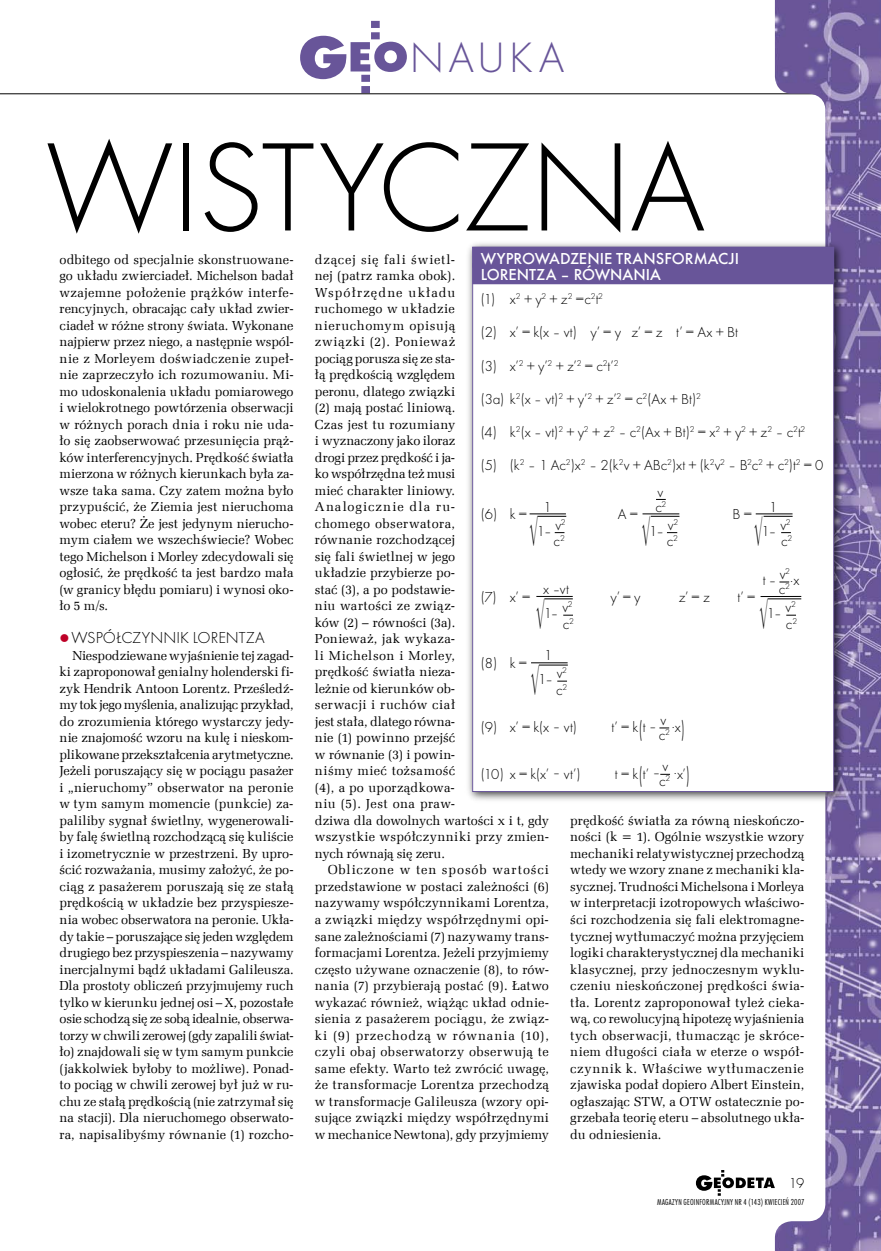
<style>
.page{position:relative;width:881px;height:1251px;background:#fff}
.page>*{position:absolute;margin:0;border:0;box-sizing:border-box;transform-origin:0 0}
.t1{font:130.5px "Futura TEE Ligh";letter-spacing:-.025em;color:#000}
.pagina_gora{font:44.1px "Futura TEE Ligh";letter-spacing:.09em;color:#685599}
.tytul11_11tinta{font:500 16.5px "Futura TEE";color:#fff}
.srodtytul{font:16.5px "Futura TEE Ligh";color:#000}
.noty{font:15px "Futura TEE Ligh";letter-spacing:.01em;color:#000}
.tekst_literacki_8_7_11{font:13.05px/16.5px "Zapf Ellipt EU";letter-spacing:.01em;color:#000;text-align:justify}
.t2{font:9px "Futura TEE Ligh Cond";letter-spacing:.025em;color:#000}
.s1{color:#be0027}
.s2{font-family:"Math With Greek";font-size:31.5px}
.s3{font-size:23.1px}
.s4{font-size:23.25px}
</style>
<div class="page">
<svg style="left:300px;top:21px;width:106px;height:72px"></svg>
<hr style="left:0;top:93px;width:833px;height:1px;background:#000">
<img style="left:774px;top:0;width:106px;height:1250px">
<svg style="left:695px;top:1170px;width:79px;height:25px"></svg>
<div style="left:464px;top:239px;width:381px;height:564px;background:#000;opacity:.75"></div>
<div style="left:472px;top:247px;width:361px;height:544px;background:#fff"></div>
<hr style="left:529px;top:513px;width:36px;height:1px;background:#000">
<hr style="left:642px;top:513px;width:37px;height:1px;background:#000">
<hr style="left:755px;top:513px;width:37px;height:1px;background:#000">
<svg style="left:537px;top:516px;width:29px;height:1px"></svg>
<svg style="left:650px;top:516px;width:29px;height:1px"></svg>
<svg style="left:763px;top:516px;width:29px;height:1px"></svg>
<hr style="left:536px;top:596px;width:36px;height:1px;background:#000">
<svg style="left:760px;top:595px;width:41px;height:2px"></svg>
<svg style="left:544px;top:598px;width:28px;height:1px"></svg>
<hr style="left:767px;top:598px;width:34px;height:1px;background:#000">
<hr style="left:531px;top:662px;width:36px;height:1px;background:#000">
<svg style="left:539px;top:664px;width:28px;height:1px"></svg>
<div style="left:472px;top:247px;width:361px;height:21px;background:#685599"></div>
<div style="left:472px;top:263px;width:361px;height:21px;background:#685599"></div>
<p class="pagina_gora" style="left:410px;top:32px;width:156px">NAUKA</p>
<h1 class="t1" style="left:46px;top:113px;width:661px">WISTYCZNA</h1>
<p class="tekst_literacki_8_7_11" style="left:60px;top:251px;width:235px">odbitego od specjalnie skonstruowane&shy;go układu zwierciadeł. Michelson badał wzajemne położenie prążków interfe&shy;rencyjnych, obracając cały układ zwier&shy;ciadeł w różne strony świata. Wykonane najpierw przez niego, a następnie wspól&shy;nie z Morleyem doświadczenie zupeł&shy;nie zaprzeczyło ich rozumowaniu. Mi&shy;mo udoskonalenia układu pomiarowego i wielokrotnego powtórzenia obserwacji w różnych porach dnia i roku nie uda&shy;ło się zaobserwować przesunięcia prąż&shy;ków interferencyjnych. Prędkość światła mierzona w różnych kierunkach była za&shy;wsze taka sama. Czy zatem można było przypuścić, że Ziemia jest nieruchoma wobec eteru? Że jest jedynym nierucho&shy;mym ciałem we wszechświecie? Wobec tego Michelson i Morley zdecydowali się ogłosić, że prędkość ta jest bardzo mała (w granicy błędu pomiaru) i wynosi oko&shy;ło 5 m/s.</p>
<p class="srodtytul" style="left:60px;top:628px;width:207px"><span class="s1">●</span>WSPÓŁCZYNNIK LORENTZA</p>
<p class="tekst_literacki_8_7_11" style="left:60px;top:647px;width:235px;text-indent:13px">Niespodziewane wyjaśnienie tej zagad&shy;ki zaproponował genialny holenderski fi&shy;zyk Hendrik Antoon Lorentz. Prześledź&shy;my tok jego myślenia, analizując przykład, do zrozumienia którego wystarczy jedy&shy;nie znajomość wzoru na kulę i nieskom&shy;plikowane przekształcenia arytmetyczne.<br>Jeżeli poruszający się w pociągu pasażer i „nieruchomy” obserwator na peronie w tym samym momencie (punkcie) za&shy;paliliby sygnał świetlny, wygenerowali&shy;by falę świetlną rozchodzącą się kuliście i izometrycznie w przestrzeni. By upro&shy;ścić rozważania, musimy założyć, że po&shy;ciąg z pasażerem poruszają się ze stałą prędkością w układzie bez przyspiesze&shy;nia wobec obserwatora na peronie. Ukła&shy;dy takie – poruszające się jeden względem drugiego bez przyspieszenia – nazywamy inercjalnymi bądź układami Galileusza.<br>Dla prostoty obliczeń przyjmujemy ruch tylko w kierunku jednej osi – X, pozostałe osie schodzą się ze sobą idealnie, obserwa&shy;torzy w chwili zerowej (gdy zapalili świat&shy;ło) znajdowali się w tym samym punkcie (jakkolwiek byłoby to możliwe). Ponad&shy;to pociąg w chwili zerowej był już w ru&shy;chu ze stałą prędkością (nie zatrzymał się na stacji). Dla nieruchomego obserwato&shy;ra, napisalibyśmy równanie (1) rozcho-</p>
<p class="tytul11_11tinta" style="left:480px;top:248px;width:260px">WYPROWADZENIE TRANSFORMACJI</p>
<p class="tytul11_11tinta" style="left:480px;top:265px;width:182px">LORENTZA – RÓWNANIA</p>
<p class="tekst_literacki_8_7_11" style="left:315px;top:251px;width:235px;text-align:left">dzącej się fali świetl-<br>nej (patrz ramka obok).<br>Współrzędne układu<br>ruchomego w układzie<br>nieruchomym opisują<br>związki (2). Ponieważ<br>pociąg porusza się ze sta-<br>łą prędkością względem<br>peronu, dlatego związki<br>(2) mają postać liniową.<br>Czas jest tu rozumiany<br>i wyznaczony jako iloraz<br>drogi przez prędkość i ja-<br>ko współrzędna też musi<br>mieć charakter liniowy.<br>Analogicznie dla ru-<br>chomego obserwatora,<br>równanie rozchodzącej<br>się fali świetlnej w jego<br>układzie przybierze po-<br>stać (3), a po podstawie-<br>niu wartości ze związ-<br>ków (2) – równości (3a).<br>Ponieważ, jak wykaza-<br>li Michelson i Morley,<br>prędkość światła nieza-<br>leżnie od kierunków ob-<br>serwacji i ruchów ciał<br>jest stała, dlatego równa-<br>nie (1) powinno przejść<br>w równanie (3) i powin-<br>niśmy mieć tożsamość<br>(4), a po uporządkowa-<br>niu (5). Jest ona praw-<br>dziwa dla dowolnych wartości x i t, gdy wszystkie współczynniki przy zmien&shy;nych równają się zeru.</p>
<p class="tekst_literacki_8_7_11" style="left:315px;top:861px;width:235px;text-indent:13px">Obliczone w ten sposób wartości przedstawione w postaci zależności (6) nazywamy współczynnikami Lorentza, a związki między współrzędnymi opi&shy;sane zależnościami (7) nazywamy trans&shy;formacjami Lorentza. Jeżeli przyjmiemy często używane oznaczenie (8), to rów&shy;nania (7) przybierają postać (9). Łatwo wykazać również, wiążąc układ odnie&shy;sienia z pasażerem pociągu, że związ&shy;ki (9) przechodzą w równania (10), czyli obaj obserwatorzy obserwują te same efekty. Warto też zwrócić uwagę, że transformacje Lorentza przechodzą w transformacje Galileusza (wzory opi&shy;sujące związki między współrzędnymi w mechanice Newtona), gdy przyjmiemy</p>
<p class="noty" style="left:480px;top:291px;width:124px">(1) x<sup>2</sup> + y<sup>2</sup> + z<sup>2</sup> =c<sup>2</sup>t<sup>2</sup></p>
<p class="noty" style="left:480px;top:324px;width:259px">(2) x’ = k(x – vt) y’ = y z’ = z t’ = Ax + Bt</p>
<p class="noty" style="left:480px;top:357px;width:139px">(3) x’<sup>2</sup> + y’<sup>2</sup> + z’<sup>2</sup> = c<sup>2</sup>t’<sup>2</sup></p>
<p class="noty" style="left:480px;top:390px;width:221px">(3a) k<sup>2</sup>(x – vt)<sup>2</sup> + y’<sup>2</sup> + z’<sup>2</sup> = c<sup>2</sup>(Ax + Bt)<sup>2</sup></p>
<p class="noty" style="left:480px;top:423px;width:326px">(4) k<sup>2</sup>(x – vt)<sup>2</sup> + y<sup>2</sup> + z<sup>2</sup> – c<sup>2</sup>(Ax + Bt)<sup>2</sup> = x<sup>2</sup> + y<sup>2</sup> + z<sup>2</sup> – c<sup>2</sup>t<sup>2</sup></p>
<p class="noty" style="left:480px;top:456px;width:344px">(5) (k<sup>2</sup> – 1 Ac<sup>2</sup>)x<sup>2</sup> – 2(k<sup>2</sup>v + ABc<sup>2</sup>)xt + (k<sup>2</sup>v<sup>2</sup> – B<sup>2</sup>c<sup>2</sup> + c<sup>2</sup>)t<sup>2</sup> = 0</p>
<p class="noty" style="left:657px;top:483px;width:7px">v</p>
<p class="noty" style="left:480px;top:505px;width:48px">(6) k =</p>
<p class="noty" style="left:655px;top:498px;width:13px">c<sup>2</sup></p>
<p class="noty" style="left:543px;top:498px;width:10px">1</p>
<p class="noty" style="left:769px;top:498px;width:10px">1</p>
<p class="noty" style="left:617px;top:505px;width:22px">A =</p>
<p class="noty" style="left:732px;top:505px;width:21px">B =</p>
<p class="noty" style="left:529px;top:522px;width:38px"><span class="s2">√</span>1– v<sup>2</sup></p>
<p class="noty" style="left:642px;top:522px;width:38px"><span class="s2">√</span>1– v<sup>2</sup></p>
<p class="noty" style="left:754px;top:522px;width:38px"><span class="s2">√</span>1– v<sup>2</sup></p>
<p class="noty" style="left:553px;top:532px;width:13px">c<sup>2</sup></p>
<p class="noty" style="left:666px;top:532px;width:13px">c<sup>2</sup></p>
<p class="noty" style="left:780px;top:532px;width:13px">c<sup>2</sup></p>
<p class="noty" style="left:762px;top:571px;width:28px">t – v<sup>2</sup></p>
<p class="noty" style="left:790px;top:570px;width:11px">.x</p>
<p class="noty" style="left:778px;top:580px;width:13px">c<sup>2</sup></p>
<p class="noty" style="left:543px;top:580px;width:27px">x –vt</p>
<p class="noty" style="left:480px;top:588px;width:51px">(7) x’ =</p>
<p class="noty" style="left:610px;top:588px;width:32px">y’ = y</p>
<p class="noty" style="left:678px;top:588px;width:32px">z’ = z</p>
<p class="noty" style="left:737px;top:588px;width:19px">t’ =</p>
<p class="noty" style="left:536px;top:604px;width:38px"><span class="s2">√</span>1– v<sup>2</sup></p>
<p class="noty" style="left:759px;top:604px;width:38px"><span class="s2">√</span>1– v<sup>2</sup></p>
<p class="noty" style="left:562px;top:615px;width:13px">c<sup>2</sup></p>
<p class="noty" style="left:785px;top:615px;width:13px">c<sup>2</sup></p>
<p class="noty" style="left:544px;top:646px;width:10px">1</p>
<p class="noty" style="left:531px;top:670px;width:38px"><span class="s2">√</span>1– v<sup>2</sup></p>
<p class="noty" style="left:480px;top:654px;width:48px">(8) k =</p>
<p class="noty" style="left:556px;top:681px;width:13px">c<sup>2</sup></p>
<p class="noty" style="left:480px;top:718px;width:98px">(9) x’ = k(x – vt)</p>
<p class="noty" style="left:611px;top:718px;width:75px">t’ = k<span class="s3">(</span>t – v .x<span class="s4">)</span></p>
<p class="noty" style="left:658px;top:726px;width:13px">c<sup>2</sup></p>
<p class="noty" style="left:480px;top:765px;width:101px">(10) x = k(x’ – vt’)</p>
<p class="noty" style="left:614px;top:765px;width:76px">t = k<span class="s3">(</span>t’ –v .x’<span class="s4">)</span></p>
<p class="noty" style="left:659px;top:772px;width:13px">c<sup>2</sup></p>
<p class="tekst_literacki_8_7_11" style="left:570px;top:812px;width:235px">prędkość światła za równą nieskończo&shy;ności (k = 1). Ogólnie wszystkie wzory mechaniki relatywistycznej przechodzą wtedy we wzory znane z mechaniki kla&shy;sycznej. Trudności Michelsona i Morleya w interpretacji izotropowych właściwo&shy;ści rozchodzenia się fali elektromagne&shy;tycznej wytłumaczyć można przyjęciem logiki charakterystycznej dla mechaniki klasycznej, przy jednoczesnym wyklu&shy;czeniu nieskończonej prędkości świa&shy;tła. Lorentz zaproponował tyleż cieka&shy;wą, co rewolucyjną hipotezę wyjaśnienia tych obserwacji, tłumacząc je skróce&shy;niem długości ciała w eterze o współ&shy;czynnik k. Właściwe wytłumaczenie zjawiska podał dopiero Albert Einstein, ogłaszając STW, a OTW ostatecznie po&shy;grzebała teorię eteru – absolutnego ukła&shy;du odniesienia.</p>
<p class="noty" style="left:788px;top:1174px;width:17px">19</p>
<p class="t2" style="left:656px;top:1196px;width:149px">MAGAZYN GEOINFORMACYJNY NR 4 (143) KWIECIEŃ 2007</p>
</div>
